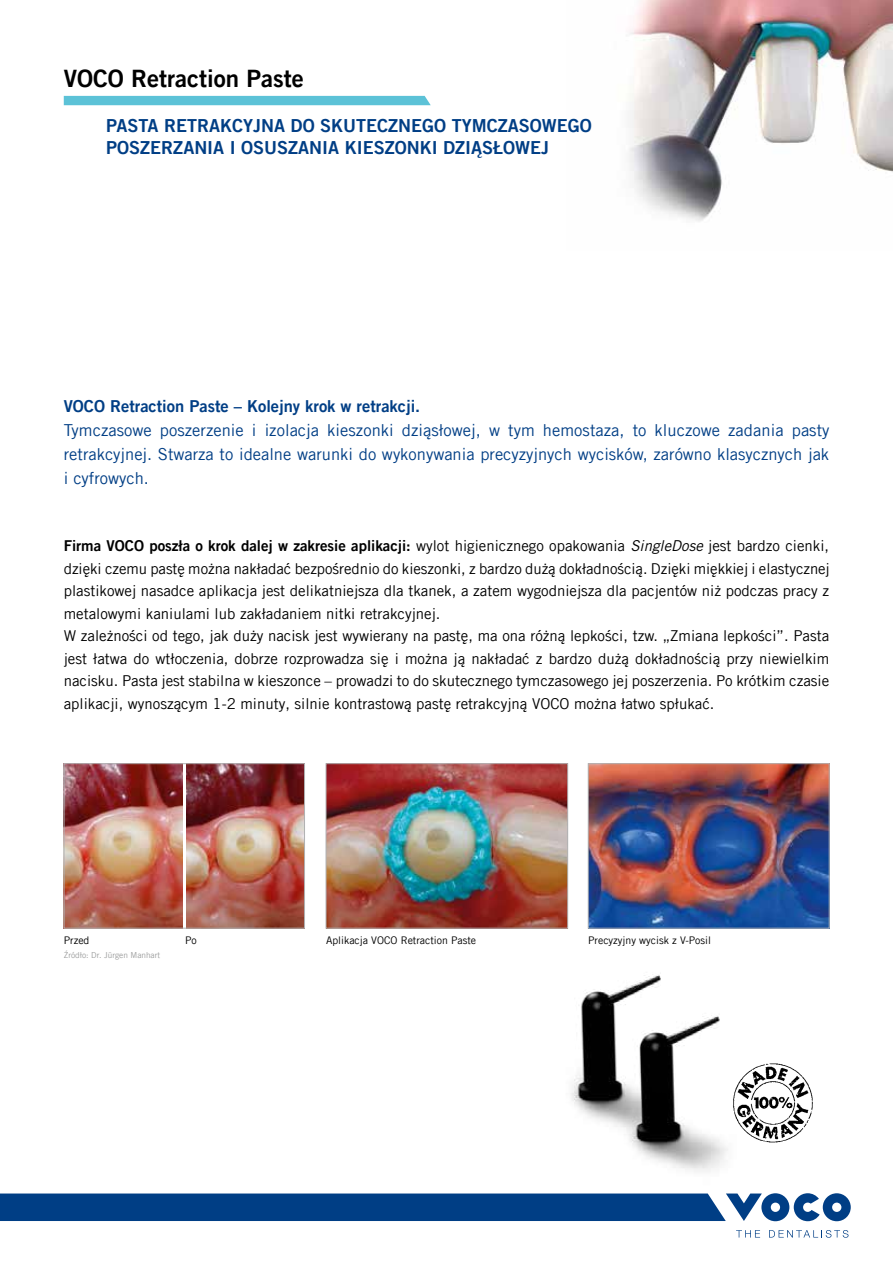
<style>
.page{position:relative;width:893px;height:1263px;background:#fff}
.page>*{position:absolute;margin:0;border:0;box-sizing:border-box;transform-origin:0 0}
.t1{font:24px "Trade Gothic LT Com Bd 2";color:#000}
.t2{font:18px/22.5px "Trade Gothic LT Com Bd 2";color:#003e85}
.t3{font:16.5px/24px "Trade Gothic LT Com";color:#003e85;text-align:justify}
.t4{font:16.5px "Trade Gothic LT Com Bd 2";color:#003e85}
.t5{font:15px/22.5px "Trade Gothic LT Com";color:#000}
.t6{font:10.5px "Trade Gothic LT Com";color:#000}
.t7{font:8.25px "Trade Gothic LT Com";color:#9c9d9d}
.s1{font-family:"Trade Gothic LT Com Bd 2"}
.s2{font-style:italic}
</style>
<div class="page">
<img style="left:66px;top:765px;width:116px;height:161px">
<img style="left:328px;top:765px;width:238px;height:161px">
<div style="left:326px;top:763px;width:242px;height:165px;border:1px solid #b1b2b3"></div>
<img style="left:590px;top:765px;width:237px;height:161px">
<div style="left:588px;top:763px;width:241px;height:165px;border:1px solid #b1b2b3"></div>
<img style="left:629px;top:0;width:264px;height:222px">
<img style="left:186px;top:765px;width:117px;height:161px">
<div style="left:64px;top:763px;width:241px;height:165px;border:1px solid #b1b2b3"></div>
<img style="left:571px;top:975px;width:90px;height:147px">
<img style="left:609px;top:1006px;width:117px;height:166px">
<img style="left:724px;top:1055px;width:89px;height:97px">
<svg style="left:736px;top:1230px;width:24px;height:7px"></svg>
<svg style="left:769px;top:1230px;width:79px;height:8px"></svg>
<svg style="left:0;top:1193px;width:851px;height:28px;background:#174f90"></svg>
<div style="left:64px;top:96px;width:367px;height:9px;background:#5cc2d7"></div>
<h1 class="t1" style="left:64px;top:64px;width:241px">VOCO Retraction Paste</h1>
<p class="t2" style="left:106px;top:114px;width:487px">PASTA RETRAKCYJNA DO SKUTECZNEGO TYMCZASOWEGO<br>POSZERZANIA I OSUSZANIA KIESZONKI DZIĄSŁOWEJ</p>
<p class="t4" style="left:64px;top:395px;width:358px">VOCO Retraction Paste – Kolejny krok w retrakcji.</p>
<p class="t3" style="left:64px;top:417px;width:767px">Tymczasowe poszerzenie i izolacja kieszonki dziąsłowej, w tym hemostaza, to kluczowe zadania pasty retrakcyjnej. Stwarza to idealne warunki do wykonywania precyzyjnych wycisków, zarówno klasycznych jak i cyfrowych.</p>
<p class="t5" style="left:64px;top:534px;width:767px"><span class="s1">Firma VOCO poszła o krok dalej w zakresie aplikacji:</span> wylot higienicznego opakowania <span class="s2">SingleDose</span> jest bardzo cienki, dzięki czemu pastę można nakładać bezpośrednio do kieszonki, z bardzo dużą dokładnością. Dzięki miękkiej i elastycznej plastikowej nasadce aplikacja jest delikatniejsza dla tkanek, a zatem wygodniejsza dla pacjentów niż podczas pracy z metalowymi kaniulami lub zakładaniem nitki retrakcyjnej.<br>W zależności od tego, jak duży nacisk jest wywierany na pastę, ma ona różną lepkości, tzw. „Zmiana lepkości”. Pasta jest łatwa do wtłoczenia, dobrze rozprowadza się i można ją nakładać z bardzo dużą dokładnością przy niewielkim nacisku. Pasta jest stabilna w kieszonce – prowadzi to do skutecznego tymczasowego jej poszerzenia. Po krótkim czasie aplikacji, wynoszącym 1-2 minuty, silnie kontrastową pastę retrakcyjną VOCO można łatwo spłukać.</p>
<p class="t6" style="left:64px;top:934px;width:27px">Przed</p>
<p class="t6" style="left:185px;top:934px;width:13px">Po</p>
<p class="t6" style="left:326px;top:934px;width:152px">Aplikacja VOCO Retraction Paste</p>
<p class="t6" style="left:588px;top:934px;width:124px">Precyzyjny wycisk z V-Posil</p>
<p class="t7" style="left:64px;top:949px;width:98px">Źródło: Dr. Jürgen Manhart</p>
</div>
